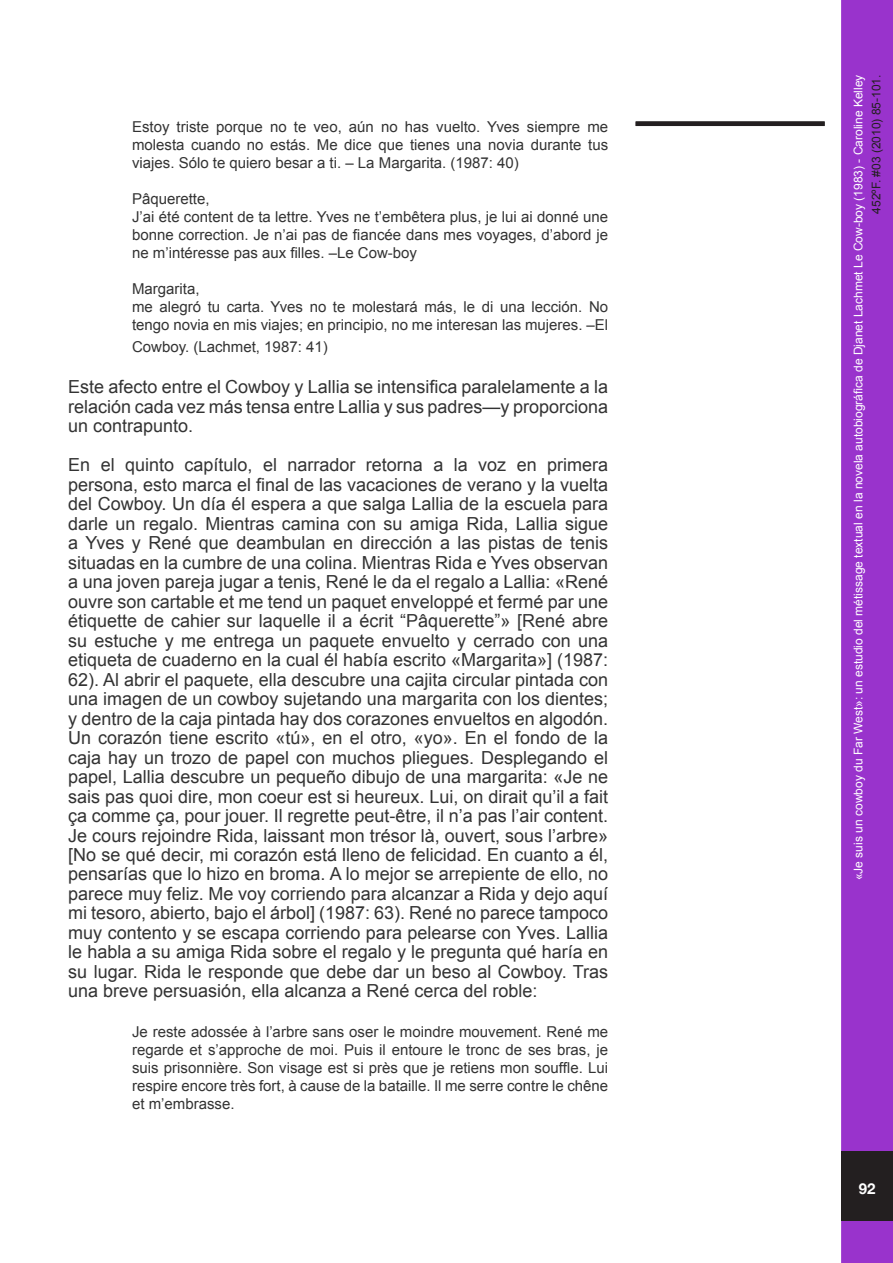
<style>
.page{position:relative;width:893px;height:1263px;background:#fff}
.page>*{position:absolute;margin:0;border:0;box-sizing:border-box;transform-origin:0 0}
.t1{font:18px/19.5px "Arial";color:#333;text-align:justify}
.t2{font:15px/18px "Arial";color:#333;text-align:justify}
.t3{font:700 15px "Helvetica Neue";color:#fff}
.t4{font:12px "Arial";color:#fff}
.t5{font:12px "Arial";color:#231f20}
</style>
<div class="page">
<div style="left:841px;top:0;width:52px;height:1263px;background:#93c;border:3px solid #93c"></div>
<div style="left:841px;top:1151px;width:52px;height:70px;background:#231f20"></div>
<div style="left:636px;top:121px;width:189px;height:5px;background:#231f20"></div>
<p class="t2" style="left:132px;top:118px;width:478px">Estoy triste porque no te veo, aún no has vuelto. Yves siempre me molesta cuando no estás. Me dice que tienes una novia durante tus viajes. Sólo te quiero besar a ti. – La Margarita. (1987: 40)</p>
<p class="t2" style="left:132px;top:190px;width:478px;text-align:left">Pâquerette,<br>J’ai été content de ta lettre. Yves ne t’embêtera plus, je lui ai donné une bonne correction. Je n’ai pas de fiancée dans mes voyages, d’abord je ne m’intéresse pas aux filles. –Le Cow-boy</p>
<p class="t2" style="left:132px;top:280px;width:478px;text-align:left">Margarita,<br>me alegró tu carta. Yves no te molestará más, le di una lección. No tengo novia en mis viajes; en principio, no me interesan las mujeres. –El</p>
<p class="t2" style="left:132px;top:338px;width:197px">Cowboy. (Lachmet, 1987: 41)</p>
<p class="t1" style="left:68px;top:377px;width:541px">Este afecto entre el Cowboy y Lallia se intensifica paralelamente a la relación cada vez más tensa entre Lallia y sus padres—y proporciona un contrapunto.</p>
<p class="t1" style="left:68px;top:455px;width:541px">En el quinto capítulo, el narrador retorna a la voz en primera persona, esto marca el final de las vacaciones de verano y la vuelta del Cowboy. Un día él espera a que salga Lallia de la escuela para darle un regalo. Mientras camina con su amiga Rida, Lallia sigue a Yves y René que deambulan en dirección a las pistas de tenis situadas en la cumbre de una colina. Mientras Rida e Yves observan a una joven pareja jugar a tenis, René le da el regalo a Lallia: «René ouvre son cartable et me tend un paquet enveloppé et fermé par une étiquette de cahier sur laquelle il a écrit “Pâquerette”» [René abre su estuche y me entrega un paquete envuelto y cerrado con una etiqueta de cuaderno en la cual él había escrito «Margarita»] (1987:<br>62). Al abrir el paquete, ella descubre una cajita circular pintada con una imagen de un cowboy sujetando una margarita con los dientes; y dentro de la caja pintada hay dos corazones envueltos en algodón.<br>Un corazón tiene escrito «tú», en el otro, «yo». En el fondo de la caja hay un trozo de papel con muchos pliegues. Desplegando el papel, Lallia descubre un pequeño dibujo de una margarita: «Je ne sais pas quoi dire, mon coeur est si heureux. Lui, on dirait qu’il a fait ça comme ça, pour jouer. Il regrette peut-être, il n’a pas l’air content.<br>Je cours rejoindre Rida, laissant mon trésor là, ouvert, sous l’arbre» [No se qué decir, mi corazón está lleno de felicidad. En cuanto a él, pensarías que lo hizo en broma. A lo mejor se arrepiente de ello, no parece muy feliz. Me voy corriendo para alcanzar a Rida y dejo aquí mi tesoro, abierto, bajo el árbol] (1987: 63). René no parece tampoco muy contento y se escapa corriendo para pelearse con Yves. Lallia le habla a su amiga Rida sobre el regalo y le pregunta qué haría en su lugar. Rida le responde que debe dar un beso al Cowboy. Tras una breve persuasión, ella alcanza a René cerca del roble:</p>
<p class="t2" style="left:132px;top:1023px;width:478px">Je reste adossée à l’arbre sans oser le moindre mouvement. René me regarde et s’approche de moi. Puis il entoure le tronc de ses bras, je suis prisonnière. Son visage est si près que je retiens mon souffle. Lui respire encore très fort, à cause de la bataille. Il me serre contre le chêne et m’embrasse.</p>
<p class="t4" style="left:850px;top:880px;width:807px;rotate:-90deg">«Je suis un cowboy du Far West»: un estudio del métissage textual en la novela autobiográfica de Djanet Lachmet Le Cow-boy (1983) - Caroline Kelley</p>
<p class="t5" style="left:868px;top:214px;width:141px;rotate:-90deg">452ºF. #03 (2010) 85-101.</p>
<p class="t3" style="left:859px;top:1179px;width:18px">92</p>
</div>
